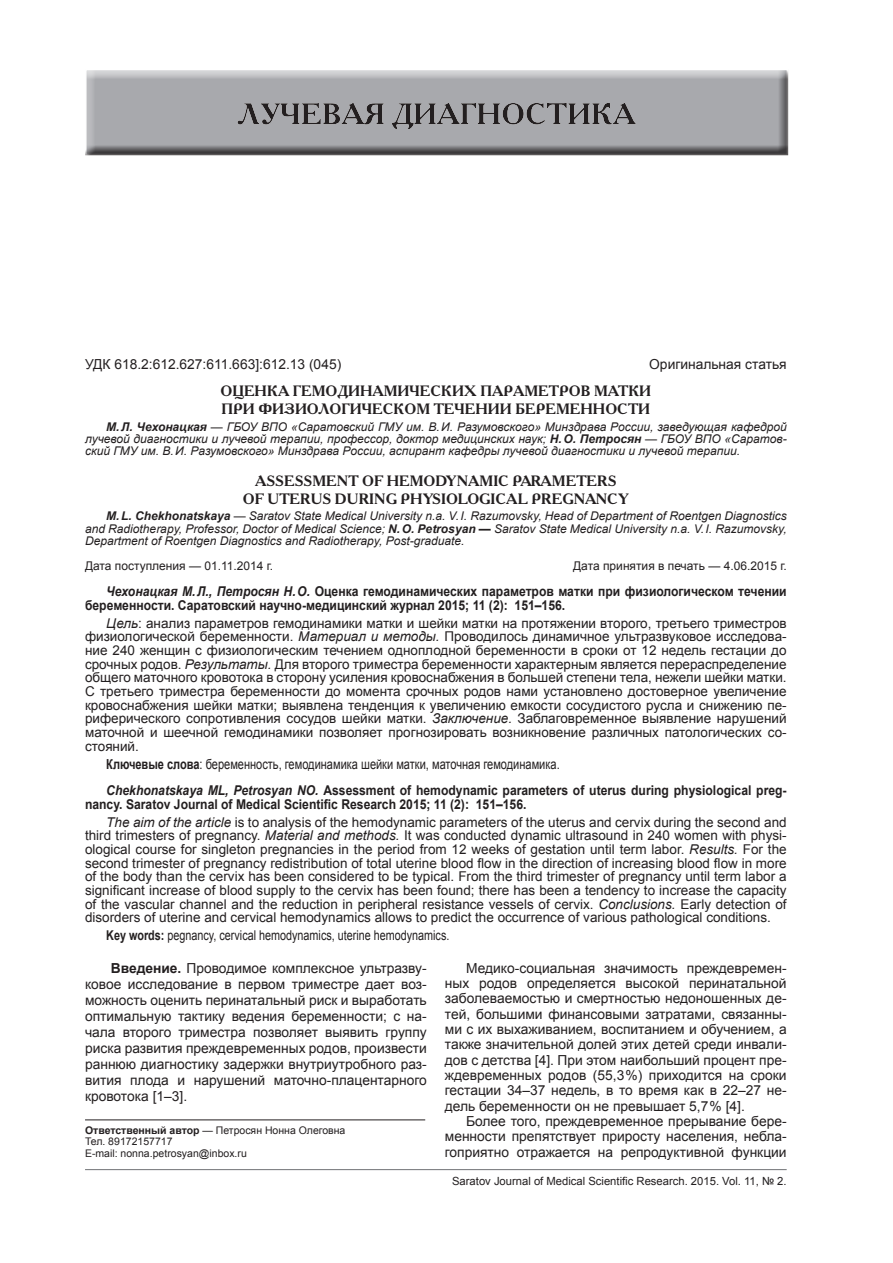
<style>
.page{position:relative;width:893px;height:1263px;background:#fff}
.page>*{position:absolute;margin:0;border:0;box-sizing:border-box;transform-origin:0 0}
.Заголовок_1{font:700 15px/18.1px "Academy C";color:#231f20}
.Заголовок_1_англ{font:700 15px/18.1px "Academy C";color:#231f20;text-align:center}
.Основной_текст{font:13.8px/15.3px "Arial";color:#231f20;text-align:justify}
.Ключевые_слова{font:13.8px "Arial";color:#231f20;scale:.8 1}
.УДК{font:13.8px "Arial";color:#231f20}
.Аннотация{font:13.5px/13.6px "Arial";color:#231f20;text-align:justify}
.Аннотация_англ{font:13.5px/13.6px "Arial";color:#231f20;text-align:justify}
.Ссылка_англ{font:700 13.5px/13.6px "Arial";color:#231f20;scale:.9 1}
.Ссылка{font:700 13.5px/13.6px "Arial";color:#231f20;scale:.9 1}
.Ключевые_слова_англ{font:13.5px "Arial";color:#231f20;scale:.8 1}
.Автор{font:italic 12px/12.1px "Arial";color:#231f20;text-align:justify}
.Автор_англ{font:italic 12px/12.1px "Arial";color:#231f20;text-align:justify}
.Дата{font:12px "Arial";color:#231f20}
.t1{font:11.25px "Arial";color:#231f20}
.ОтвРедактор{font:10.5px/11.6px "Arial";color:#231f20}
.s1{font-weight:700}
.s2{font-weight:700;font-style:normal}
.s3{font-style:italic}
</style>
<div class="page">
<hr style="left:85px;top:1169px;width:702px;height:1px;background:#808285">
<div style="left:85px;top:69px;width:705px;height:86px;background:#231f20;opacity:.75"></div>
<hr style="left:85px;top:1120px;width:340px;height:1px;background:#231f20">
<p class="УДК" style="left:85px;top:356px;width:258px">УДК 618.2:612.627:611.663]:612.13 (045)</p>
<p class="УДК" style="left:649px;top:356px;width:139px">Оригинальная статья</p>
<p class="Заголовок_1" style="left:220px;top:381px;width:432px">ОЦЕНКА ГЕМОДИНАМИЧЕСКИХ ПАРАМЕТРОВ МАТКИ<br>ПРИ ФИЗИОЛОГИЧЕСКОМ ТЕЧЕНИИ БЕРЕМЕННОСТИ</p>
<p class="Автор" style="left:85px;top:420px;width:703px;text-indent:21px"><span class="s1">М.Л. Чехонацкая</span> — ГБОУ ВПО «Саратовский ГМУ им. В.И. Разумовского» Минздрава России, заведующая кафедрой лучевой диагностики и лучевой терапии, профессор, доктор медицинских наук; <span class="s1">Н.О. Петросян</span> — ГБОУ ВПО «Саратов&shy;ский ГМУ им. В.И. Разумовского» Минздрава России, аспирант кафедры лучевой диагностики и лучевой терапии.</p>
<p class="Заголовок_1_англ" style="left:243px;top:471px;width:388px">ASSESSMENT OF HEMODYNAMIC PARAMETERS<br>OF UTERUS DURING PHYSIOLOGICAL PREGNANCY</p>
<p class="Автор_англ" style="left:85px;top:510px;width:703px;text-indent:21px"><span class="s1">M.L. Chekhonatskaya</span> — Saratov State Medical University n.a. V.I. Razumovsky, Head of Department of Roentgen Diagnostics and Radiotherapy, Professor, Doctor of Medical Science; <span class="s1">N.O. Petrosyan</span> <span class="s2">—</span> Saratov State Medical University n.a. V.I. Razumovsky, Department of Roentgen Diagnostics and Radiotherapy, Post-graduate.</p>
<p class="Дата" style="left:85px;top:558px;width:190px">Дата поступления — 01.11.2014 г.</p>
<p class="Дата" style="left:573px;top:558px;width:215px">Дата принятия в печать — 4.06.2015 г.</p>
<p class="Ссылка" style="left:85px;top:585px;width:781px;text-indent:21px"><span class="s3">Чехонацкая М.Л., Петросян Н.О.</span> Оценка гемодинамических параметров матки при физиологическом течении беременности. Саратовский научно-медицинский журнал 2015; 11 (2): 151–156.</p>
<p class="Аннотация" style="left:85px;top:616px;width:703px;text-indent:21px"><span class="s3">Цель</span>: анализ параметров гемодинамики матки и шейки матки на протяжении второго, третьего триместров физиологической беременности. <span class="s3">Материал и методы.</span> Проводилось динамичное ультразвуковое исследова&shy;ние 240 женщин с физиологическим течением одноплодной беременности в сроки от 12 недель гестации до срочных родов. <span class="s3">Результаты.</span> Для второго триместра беременности характерным является перераспределение общего маточного кровотока в сторону усиления кровоснабжения в большей степени тела, нежели шейки матки.<br>С третьего триместра беременности до момента срочных родов нами установлено достоверное увеличение кровоснабжения шейки матки; выявлена тенденция к увеличению емкости сосудистого русла и снижению пе&shy;риферического сопротивления сосудов шейки матки. <span class="s3">Заключение.</span> Заблаговременное выявление нарушений маточной и шеечной гемодинамики позволяет прогнозировать возникновение различных патологических со&shy;стояний.</p>
<p class="Ключевые_слова" style="left:106px;top:755px;width:568px"><span class="s1">Ключевые слова</span>: беременность, гемодинамика шейки матки, маточная гемодинамика.</p>
<p class="Ссылка_англ" style="left:85px;top:784px;width:781px;text-indent:21px"><span class="s3">Chekhonatskaya ML, Petrosyan NO.</span> Assessment of hemodynamic parameters of uterus during physiological preg&shy;nancy. Saratov Journal of Medical Scientific Research 2015; 11 (2): 151–156.</p>
<p class="Аннотация_англ" style="left:85px;top:815px;width:703px;text-indent:21px"><span class="s3">The aim of the article</span> is to analysis of the hemodynamic parameters of the uterus and cervix during the second and third trimesters of pregnancy. <span class="s3">Material and methods.</span> It was conducted dynamic ultrasound in 240 women with physi&shy;ological course for singleton pregnancies in the period from 12 weeks of gestation until term labor. <span class="s3">Results.</span> For the second trimester of pregnancy redistribution of total uterine blood flow in the direction of increasing blood flow in more of the body than the cervix has been considered to be typical. From the third trimester of pregnancy until term labor a significant increase of blood supply to the cervix has been found; there has been a tendency to increase the capacity of the vascular channel and the reduction in peripheral resistance vessels of cervix. <span class="s3">Conclusions.</span> Early detection of disorders of uterine and cervical hemodynamics allows to predict the occurrence of various pathological conditions.</p>
<p class="Ключевые_слова_англ" style="left:106px;top:926px;width:430px"><span class="s1">Key words:</span> pegnancy, cervical hemodynamics, uterine hemodynamics.</p>
<p class="Основной_текст" style="left:85px;top:960px;width:343px;line-height:16px;text-indent:21px"><sup>1</sup><span class="s1">Введение.</span> Проводимое комплексное ультразву&shy;ковое исследование в первом триместре дает воз&shy;можность оценить перинатальный риск и выработать оптимальную тактику ведения беременности; с на&shy;чала второго триместра позволяет выявить группу риска развития преждевременных родов, произвести раннюю диагностику задержки внутриутробного раз&shy;вития плода и нарушений маточно-плацентарного кровотока [1–3].</p>
<p class="ОтвРедактор" style="left:85px;top:1124px;width:262px"><span class="s1">Ответственный автор</span> — Петросян Нонна Олеговна<br>Тел. 89172157717<br>E-mail: nonna.petrosyan@inbox.ru</p>
<p class="Основной_текст" style="left:445px;top:960px;width:343px;text-indent:21px">Медико-социальная значимость преждевремен&shy;ных родов определяется высокой перинатальной заболеваемостью и смертностью недоношенных де&shy;тей, большими финансовыми затратами, связанны&shy;ми с их выхаживанием, воспитанием и обучением, а также значительной долей этих детей среди инвали&shy;дов с детства [4]. При этом наибольший процент пре&shy;ждевременных родов (55,3 %) приходится на сроки гестации 34–37 недель, в то время как в 22–27 не&shy;дель беременности он не превышает 5,7 % [4].</p>
<p class="Основной_текст" style="left:445px;top:1113px;width:343px;text-indent:21px">Более того, преждевременное прерывание бере&shy;менности препятствует приросту населения, небла&shy;гоприятно отражается на репродуктивной функции</p>
<p class="t1" style="left:452px;top:1174px;width:336px">Saratov Journal of Medical Scientific Research. 2015. Vol. 11, № 2.</p>
</div>
